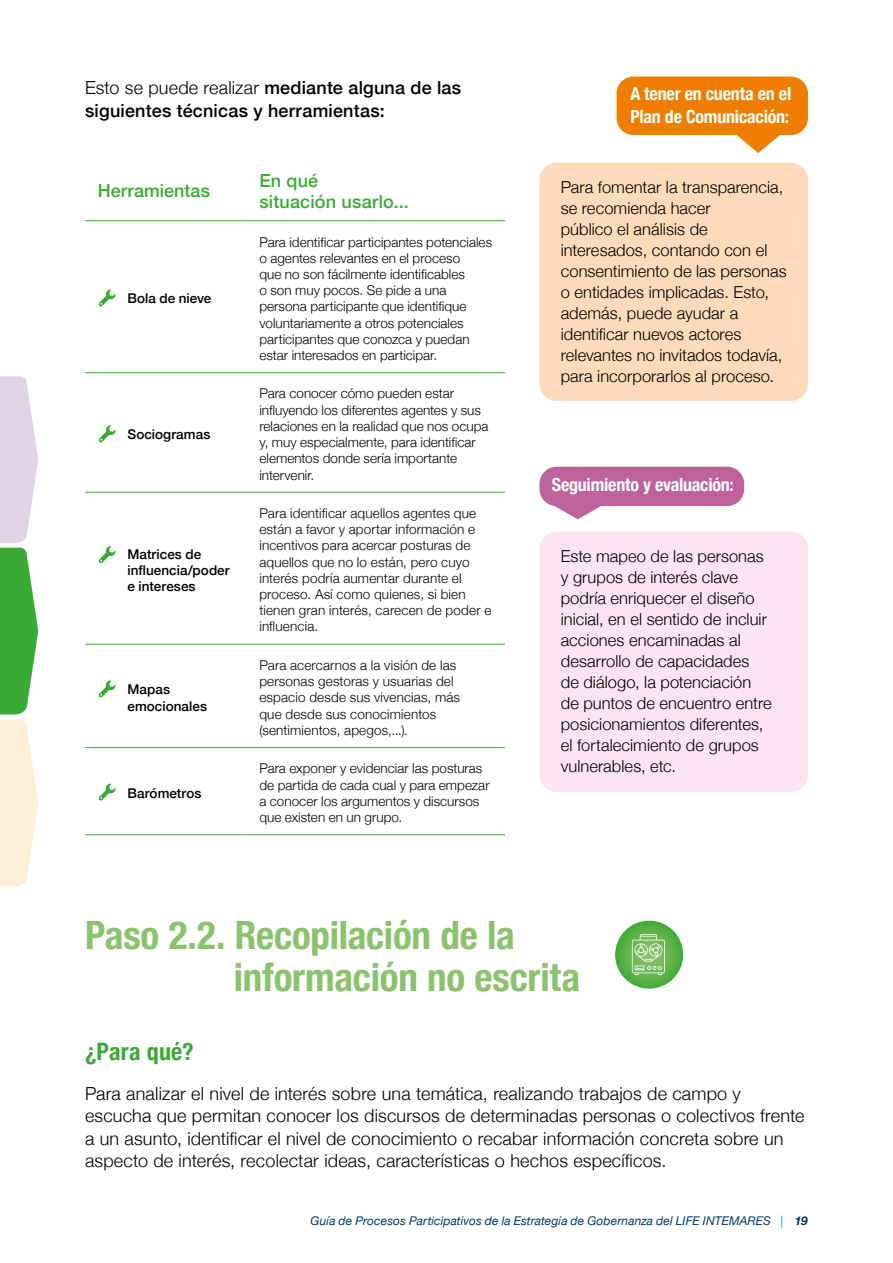
<style>
.page{position:relative;width:893px;height:1263px;background:#fff}
.page>*{position:absolute;margin:0;border:0;box-sizing:border-box;transform-origin:0 0}
.Titulo_2_paso_verde{font:700 condensed 39px/42px "Helvetica Neue";letter-spacing:-.005em;color:#8bc26e}
.Título_4{font:700 condensed 24px "Helvetica Neue";letter-spacing:.005em;color:#3aaa35}
.párrafo_normal_12pt{font:300 18px/22.5px "Helvetica Neue";letter-spacing:.01em;color:#000}
.párrafo_normal_12pt-2{font:500 18px/22.5px "Helvetica Neue";letter-spacing:.01em;color:#000}
.Título_de_tablas_y_f{font:700 condensed 18px/22.5px "Helvetica Neue";letter-spacing:-.01em;color:#fff}
.Tabla_verde_cabecera{font:500 18px/21px "Helvetica Neue";letter-spacing:.01em;color:#3aaa35}
.párrafo_en_cuadro_11{font:300 16.5px/21px "Helvetica Neue";letter-spacing:.005em;color:#000}
.Texto_de_tabla{font:300 13.5px/16.2px "Helvetica Neue";letter-spacing:.005em;color:#000}
.Texto_de_tabla-2{font:500 13.5px/16.2px "Helvetica Neue";letter-spacing:.005em;color:#000}
.t1{font:italic 12px "Helvetica Neue";letter-spacing:.01em;color:#003764}
.s1{font-weight:300}
.s2{color:#00aeaa}
.s3{font-weight:700}
</style>
<div class="page">
<hr style="left:85px;top:220px;width:162px;height:1px;background:#3aaa35">
<hr style="left:247px;top:220px;width:258px;height:1px;background:#3aaa35">
<hr style="left:85px;top:372px;width:162px;height:1px;background:#3aaa35">
<hr style="left:247px;top:372px;width:258px;height:1px;background:#3aaa35">
<hr style="left:85px;top:492px;width:162px;height:1px;background:#3aaa35">
<hr style="left:247px;top:492px;width:258px;height:1px;background:#3aaa35">
<hr style="left:85px;top:644px;width:162px;height:1px;background:#3aaa35">
<hr style="left:247px;top:644px;width:258px;height:1px;background:#3aaa35">
<hr style="left:85px;top:747px;width:162px;height:1px;background:#3aaa35">
<hr style="left:247px;top:747px;width:258px;height:1px;background:#3aaa35">
<hr style="left:85px;top:834px;width:162px;height:1px;background:#3aaa35">
<hr style="left:247px;top:834px;width:258px;height:1px;background:#3aaa35">
<div style="left:539px;top:163px;width:269px;height:238px;background:#fddbba;border-radius:17px"></div>
<svg style="left:736px;top:135px;width:44px;height:18px"></svg>
<div style="left:617px;top:77px;width:191px;height:58px;background:#ef7d00;border-radius:17px"></div>
<div style="left:539px;top:531px;width:269px;height:261px;background:#fce5f1;border-radius:17px"></div>
<svg style="left:555px;top:506px;width:46px;height:13px"></svg>
<div style="left:539px;top:467px;width:205px;height:39px;background:#bd629a;border-radius:17px"></div>
<svg style="left:615px;top:921px;width:68px;height:68px;background:#55b146"></svg>
<svg style="left:632px;top:934px;width:33px;height:41px"></svg>
<svg style="left:98px;top:289px;width:18px;height:17px"></svg>
<svg style="left:98px;top:425px;width:18px;height:17px"></svg>
<svg style="left:98px;top:546px;width:18px;height:17px"></svg>
<svg style="left:98px;top:680px;width:18px;height:17px"></svg>
<svg style="left:98px;top:783px;width:18px;height:17px"></svg>
<svg style="left:0;top:376px;width:38px;height:338px"></svg>
<svg style="left:0;top:720px;width:38px;height:167px"></svg>
<p class="párrafo_normal_12pt-2" style="left:85px;top:75px;width:378px"><span class="s1">Esto se puede realizar</span> mediante alguna de las siguientes técnicas y herramientas:</p>
<p class="Tabla_verde_cabecera" style="left:98px;top:179px;width:114px">Herramientas</p>
<p class="Tabla_verde_cabecera" style="left:259px;top:169px;width:151px">En qué<br>situación usarlo...</p>
<p class="Texto_de_tabla-2" style="left:128px;top:289px;width:85px">Bola de nieve</p>
<p class="Texto_de_tabla-2" style="left:128px;top:425px;width:84px">Sociogramas</p>
<p class="Texto_de_tabla-2" style="left:128px;top:545px;width:104px">Matrices de influencia/poder e intereses</p>
<p class="Texto_de_tabla-2" style="left:128px;top:680px;width:81px">Mapas emocionales</p>
<p class="Texto_de_tabla-2" style="left:128px;top:784px;width:75px">Barómetros</p>
<p class="Texto_de_tabla" style="left:259px;top:233px;width:234px">Para identificar participantes potenciales o agentes relevantes en el proceso<br>que no son fácilmente identificables<br>o son muy pocos. Se pide a una persona participante que identifique voluntariamente a otros potenciales participantes que conozca y puedan estar interesados en participar.</p>
<p class="Texto_de_tabla" style="left:259px;top:385px;width:231px">Para conocer cómo pueden estar influyendo los diferentes agentes y sus relaciones en la realidad que nos ocupa y, muy especialmente, para identificar elementos donde sería importante intervenir.</p>
<p class="Texto_de_tabla" style="left:259px;top:504px;width:233px">Para identificar aquellos agentes que están a favor y aportar información e incentivos para acercar posturas de aquellos que no lo están, pero cuyo interés podría aumentar durante el proceso. Así como quienes, si bien tienen gran interés, carecen de poder e influencia.</p>
<p class="Texto_de_tabla" style="left:259px;top:656px;width:202px">Para acercarnos a la visión de las personas gestoras y usuarias del espacio desde sus vivencias, más que desde sus conocimientos (sentimientos, apegos,...).</p>
<p class="Texto_de_tabla" style="left:259px;top:759px;width:232px">Para exponer y evidenciar las posturas de partida de cada cual y para empezar a conocer los argumentos y discursos que existen en un grupo.</p>
<p class="Título_de_tablas_y_f" style="left:630px;top:81px;width:163px">A tener en cuenta en el<br>Plan de Comunicación:</p>
<p class="párrafo_en_cuadro_11" style="left:561px;top:175px;width:227px">Para fomentar la transparencia, se recomienda hacer<br>público el análisis de interesados, contando con el consentimiento de las personas o entidades implicadas. Esto, además, puede ayudar a identificar nuevos actores relevantes no invitados todavía, para incorporarlos al proceso.</p>
<p class="Título_de_tablas_y_f" style="left:552px;top:472px;width:184px">Seguimiento y evaluación:</p>
<p class="párrafo_en_cuadro_11" style="left:561px;top:544px;width:212px">Este mapeo de las personas y grupos de interés clave podría enriquecer el diseño inicial, en el sentido de incluir acciones encaminadas al desarrollo de capacidades<br>de diálogo, la potenciación de puntos de encuentro entre posicionamientos diferentes, el fortalecimiento de grupos vulnerables, etc.</p>
<p class="Titulo_2_paso_verde" style="left:234px;top:911px;width:348px;text-indent:-149px">Paso 2.2. Recopilación de la información no escrita</p>
<p class="Título_4" style="left:85px;top:1032px;width:110px">¿Para qué?</p>
<p class="párrafo_normal_12pt" style="left:85px;top:1081px;width:721px">Para analizar el nivel de interés sobre una temática, realizando trabajos de campo y escucha que permitan conocer los discursos de determinadas personas o colectivos frente a un asunto, identificar el nivel de conocimiento o recabar información concreta sobre un aspecto de interés, recolectar ideas, características o hechos específicos.</p>
<p class="t1" style="left:311px;top:1212px;width:499px">Guía de Procesos Participativos de la Estrategia de Gobernanza del LIFE INTEMARES <span class="s2">|</span> <span class="s3">19</span></p>
</div>
